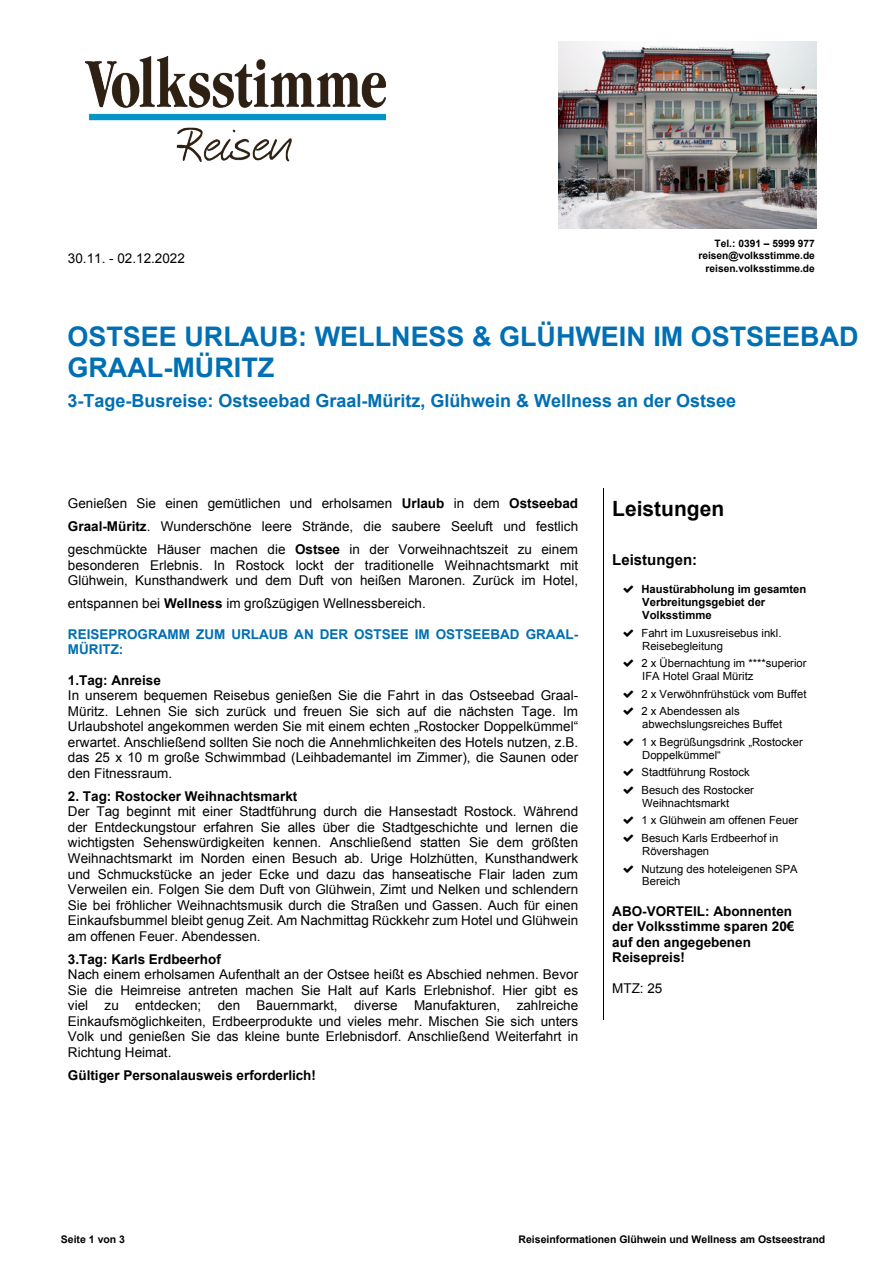
<style>
.page{position:relative;width:893px;height:1263px;background:#fff}
.page>*{position:absolute;margin:0;border:0;box-sizing:border-box;transform-origin:0 0}
.t1{font:700 27px/31px "Arial";color:#006fb3}
.t2{font:700 21px "Arial";color:#000}
.t3{font:700 18px "Arial";color:#006fb3}
.t4{font:700 15px "Arial";color:#000}
.t5{font:13.5px/15.6px "Arial";color:#000;text-align:justify}
.t6{font:700 13.5px/15.6px "Arial";color:#000}
.t7{font:700 13.5px/15.6px "Arial";color:#006fb3}
.t8{font:11.25px/17.5px "Arial";color:#000}
.t9{font:700 11.25px/12.9px "Arial";color:#000}
.t10{font:700 10.5px "Arial";color:#000}
.t11{font:700 10.2px/12.3px "Arial";color:#000;text-align:right}
.s1{font-weight:700}
</style>
<div class="page">
<hr style="left:603px;top:488px;width:1px;height:531px;background:#000">
<img style="left:86px;top:56px;width:300px;height:105px">
<img style="left:558px;top:41px;width:258px;height:188px">
<p class="t5" style="left:68px;top:252px;width:119px">30.11. - 02.12.2022</p>
<p class="t11" style="left:698px;top:238px;width:118px">Tel.: 0391 – 5999 977 reisen@volksstimme.de reisen.volksstimme.de</p>
<h1 class="t1" style="left:68px;top:323px;width:793px">OSTSEE URLAUB: WELLNESS &amp; GLÜHWEIN IM OSTSEEBAD<br>GRAAL-MÜRITZ</h1>
<h3 class="t3" style="left:68px;top:394px;width:670px">3-Tage-Busreise: Ostseebad Graal-Müritz, Glühwein &amp; Wellness an der Ostsee</h3>
<p class="t5" style="left:68px;top:493px;width:512px;line-height:23.1px">Genießen Sie einen gemütlichen und erholsamen <span class="s1">Urlaub</span> in dem <span class="s1">Ostseebad Graal-Müritz</span>. Wunderschöne leere Strände, die saubere Seeluft und festlich geschmückte Häuser machen die <span class="s1">Ostsee</span> in der Vorweihnachtszeit zu einem</p>
<p class="t5" style="left:68px;top:558px;width:512px">besonderen Erlebnis. In Rostock lockt der traditionelle Weihnachtsmarkt mit<br>Glühwein, Kunsthandwerk und dem Duft von heißen Maronen. Zurück im Hotel,</p>
<p class="t5" style="left:68px;top:597px;width:359px">entspannen bei <span class="s1">Wellness</span> im großzügigen Wellnessbereich.</p>
<p class="t7" style="left:68px;top:627px;width:512px">REISEPROGRAMM ZUM URLAUB AN DER OSTSEE IM OSTSEEBAD GRAAL-<br>MÜRITZ:</p>
<p class="t6" style="left:68px;top:673px;width:94px">1.Tag: Anreise</p>
<p class="t5" style="left:68px;top:689px;width:512px">In unserem bequemen Reisebus genießen Sie die Fahrt in das Ostseebad Graal-Müritz. Lehnen Sie sich zurück und freuen Sie sich auf die nächsten Tage. Im Urlaubshotel angekommen werden Sie mit einem echten „Rostocker Doppelkümmel“ erwartet. Anschließend sollten Sie noch die Annehmlichkeiten des Hotels nutzen, z.B. das 25 x 10 m große Schwimmbad (Leihbademantel im Zimmer), die Saunen oder den Fitnessraum.</p>
<p class="t6" style="left:68px;top:789px;width:231px">2. Tag: Rostocker Weihnachtsmarkt</p>
<p class="t5" style="left:68px;top:805px;width:512px">Der Tag beginnt mit einer Stadtführung durch die Hansestadt Rostock. Während der Entdeckungstour erfahren Sie alles über die Stadtgeschichte und lernen die wichtigsten Sehenswürdigkeiten kennen. Anschließend statten Sie dem größten Weihnachtsmarkt im Norden einen Besuch ab. Urige Holzhütten, Kunsthandwerk und Schmuckstücke an jeder Ecke und dazu das hanseatische Flair laden zum Verweilen ein. Folgen Sie dem Duft von Glühwein, Zimt und Nelken und schlendern Sie bei fröhlicher Weihnachtsmusik durch die Straßen und Gassen. Auch für einen Einkaufsbummel bleibt genug Zeit. Am Nachmittag Rückkehr zum Hotel und Glühwein am offenen Feuer. Abendessen.</p>
<p class="t6" style="left:68px;top:952px;width:154px">3.Tag: Karls Erdbeerhof</p>
<p class="t5" style="left:68px;top:968px;width:512px">Nach einem erholsamen Aufenthalt an der Ostsee heißt es Abschied nehmen. Bevor Sie die Heimreise antreten machen Sie Halt auf Karls Erlebnishof. Hier gibt es viel zu entdecken; den Bauernmarkt, diverse Manufakturen, zahlreiche Einkaufsmöglichkeiten, Erdbeerprodukte und vieles mehr. Mischen Sie sich unters Volk und genießen Sie das kleine bunte Erlebnisdorf. Anschließend Weiterfahrt in Richtung Heimat.</p>
<p class="t6" style="left:68px;top:1068px;width:250px">Gültiger Personalausweis erforderlich!</p>
<h2 class="t2" style="left:612px;top:501px;width:113px">Leistungen</h2>
<p class="t4" style="left:612px;top:554px;width:86px">Leistungen:</p>
<p class="t9" style="left:641px;top:584px;width:166px">Haustürabholung im gesamten<br>Verbreitungsgebiet der<br>Volksstimme</p>
<p class="t8" style="left:641px;top:627px;width:141px;line-height:12.9px">Fahrt im Luxusreisebus inkl.<br>Reisebegleitung</p>
<p class="t8" style="left:641px;top:658px;width:167px;line-height:12.9px">2 x Übernachtung im ****superior<br>IFA Hotel Graal Müritz</p>
<p class="t8" style="left:641px;top:686px;width:166px">2 x Verwöhnfrühstück vom Buffet<br>2 x Abendessen als</p>
<p class="t8" style="left:641px;top:717px;width:163px">abwechslungsreiches Buffet<br>1 x Begrüßungsdrink „Rostocker</p>
<p class="t8" style="left:641px;top:747px;width:114px">Doppelkümmel“<br>Stadtführung Rostock<br>Besuch des Rostocker</p>
<p class="t8" style="left:641px;top:795px;width:158px">Weihnachtsmarkt<br>1 x Glühwein am offenen Feuer<br>Besuch Karls Erdbeerhof in</p>
<p class="t8" style="left:641px;top:843px;width:158px">Rövershagen<br>Nutzung des hoteleigenen SPA</p>
<p class="t8" style="left:642px;top:874px;width:40px">Bereich</p>
<p class="t6" style="left:612px;top:904px;width:184px">ABO-VORTEIL: Abonnenten der Volksstimme sparen 20€ auf den angegebenen<br>Reisepreis!</p>
<p class="t5" style="left:612px;top:981px;width:52px">MTZ: 25</p>
<p class="t10" style="left:61px;top:1235px;width:66px">Seite 1 von 3</p>
<p class="t10" style="left:519px;top:1235px;width:308px">Reiseinformationen Glühwein und Wellness am Ostseestrand</p>
</div>
